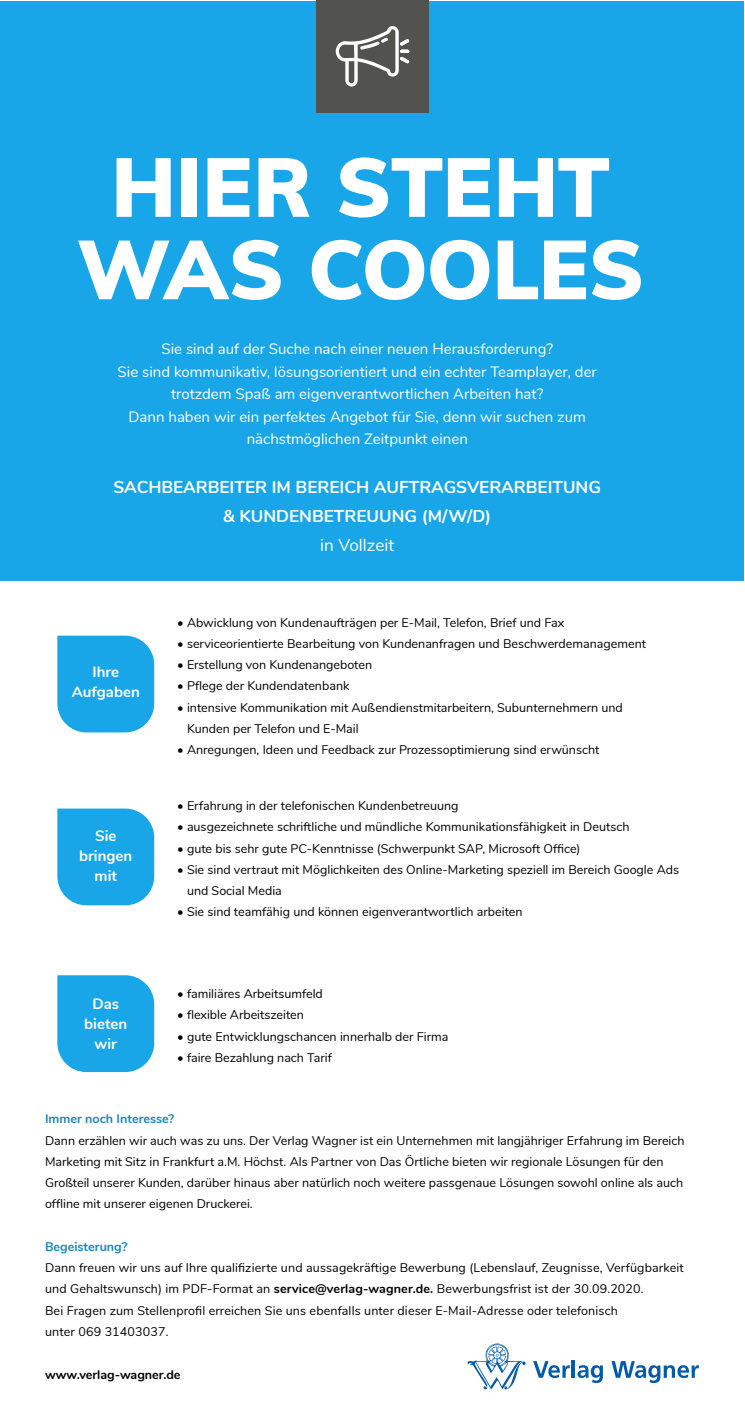
<style>
.page{position:relative;width:745px;height:1428px;background:#fff}
.page>*{position:absolute;margin:0;border:0;box-sizing:border-box;transform-origin:0 0}
.t1{font:900 82.38px/82.4px "Muli";letter-spacing:-.01em;color:#fff;text-align:center}
.t2{font:700 17.12px "Nunito";color:#fff}
.t3{font:17.12px "Nunito";color:#fff}
.t4{font:15px "Nunito";color:#fff}
.t5{font:700 15px/20px "Nunito";color:#fff;text-align:center}
.t6{font:12.5px/21.2px "Nunito";color:#000}
.t7{font:700 12.5px "Nunito";color:#1989bb}
.t8{font:700 12.5px "Nunito";color:#000}
.s1{font-weight:700}
</style>
<div class="page">
<div style="left:1px;top:1px;width:742px;height:579px;background:#19a6e8"></div>
<div style="left:316px;top:0;width:112px;height:112px;background:#52524f"></div>
<svg style="left:335px;top:26px;width:74px;height:61px"></svg>
<svg style="left:57px;top:635px;width:97px;height:97px;background:#27abe9"></svg>
<svg style="left:57px;top:808px;width:97px;height:97px;background:#27abe9"></svg>
<svg style="left:57px;top:975px;width:97px;height:97px;background:#27abe9"></svg>
<svg style="left:467px;top:1343px;width:58px;height:46px"></svg>
<svg style="left:533px;top:1361px;width:36px;height:16px"></svg>
<hr style="left:571px;top:1359px;width:3px;height:18px;background:#015aaa">
<svg style="left:577px;top:1365px;width:25px;height:17px"></svg>
<svg style="left:611px;top:1361px;width:87px;height:21px"></svg>
<p class="t1" style="left:77px;top:142px;width:568px">HIER STEHT<br>WAS COOLES</p>
<p class="t4" style="left:161px;top:338px;width:393px">Sie sind auf der Suche nach einer neuen Herausforderung?</p>
<p class="t4" style="left:118px;top:360px;width:480px">Sie sind kommunikativ, lösungsorientiert und ein echter Teamplayer, der</p>
<p class="t4" style="left:171px;top:383px;width:373px">trotzdem Spaß am eigenverantwortlichen Arbeiten hat?</p>
<p class="t4" style="left:128px;top:405px;width:459px">Dann haben wir ein perfektes Angebot für Sie, denn wir suchen zum</p>
<p class="t4" style="left:246px;top:428px;width:222px">nächstmöglichen Zeitpunkt einen</p>
<p class="t2" style="left:113px;top:474px;width:489px">SACHBEARBEITER IM BEREICH AUFTRAGSVERARBEITUNG</p>
<p class="t2" style="left:223px;top:503px;width:269px">&amp; KUNDENBETREUUNG (M/W/D)</p>
<p class="t3" style="left:320px;top:533px;width:75px">in Vollzeit</p>
<p class="t5" style="left:92px;top:660px;width:28px">Ihre</p>
<p class="t5" style="left:72px;top:680px;width:70px">Aufgaben</p>
<p class="t5" style="left:95px;top:825px;width:23px">Sie</p>
<p class="t5" style="left:79px;top:845px;width:55px">bringen mit</p>
<p class="t5" style="left:92px;top:993px;width:28px">Das</p>
<p class="t5" style="left:84px;top:1013px;width:44px">bieten wir</p>
<p class="t6" style="left:177px;top:611px;width:388px">• Abwicklung von Kundenaufträgen per E-Mail, Telefon, Brief und Fax</p>
<p class="t6" style="left:177px;top:632px;width:470px">• serviceorientierte Bearbeitung von Kundenanfragen und Beschwerdemanagement</p>
<p class="t6" style="left:177px;top:653px;width:196px">• Erstellung von Kundenangeboten</p>
<p class="t6" style="left:177px;top:674px;width:173px">• Pflege der Kundendatenbank</p>
<p class="t6" style="left:187px;top:696px;width:437px;text-indent:-10px">• intensive Kommunikation mit Außendienstmitarbeitern, Subunternehmern und<br>Kunden per Telefon und E-Mail</p>
<p class="t6" style="left:177px;top:738px;width:423px">• Anregungen, Ideen und Feedback zur Prozessoptimierung sind erwünscht</p>
<p class="t6" style="left:177px;top:794px;width:282px">• Erfahrung in der telefonischen Kundenbetreuung</p>
<p class="t6" style="left:177px;top:815px;width:453px">• ausgezeichnete schriftliche und mündliche Kommunikationsfähigkeit in Deutsch</p>
<p class="t6" style="left:177px;top:837px;width:404px">• gute bis sehr gute PC-Kenntnisse (Schwerpunkt SAP, Microsoft Office)</p>
<p class="t6" style="left:187px;top:858px;width:493px;text-indent:-10px">• Sie sind vertraut mit Möglichkeiten des Online-Marketing speziell im Bereich Google Ads und Social Media</p>
<p class="t6" style="left:177px;top:900px;width:347px">• Sie sind teamfähig und können eigenverantwortlich arbeiten</p>
<p class="t6" style="left:177px;top:982px;width:147px">• familiäres Arbeitsumfeld</p>
<p class="t6" style="left:177px;top:1003px;width:128px">• flexible Arbeitszeiten</p>
<p class="t6" style="left:177px;top:1024px;width:272px">• gute Entwicklungschancen innerhalb der Firma</p>
<p class="t6" style="left:177px;top:1046px;width:156px">• faire Bezahlung nach Tarif</p>
<p class="t7" style="left:45px;top:1109px;width:131px">Immer noch Interesse?</p>
<p class="t6" style="left:45px;top:1128px;width:640px">Dann erzählen wir auch was zu uns. Der Verlag Wagner ist ein Unternehmen mit langjähriger Erfahrung im Bereich Marketing mit Sitz in Frankfurt a.M. Höchst. Als Partner von Das Örtliche bieten wir regionale Lösungen für den Großteil unserer Kunden, darüber hinaus aber natürlich noch weitere passgenaue Lösungen sowohl online als auch offline mit unserer eigenen Druckerei.</p>
<p class="t7" style="left:45px;top:1237px;width:84px">Begeisterung?</p>
<p class="t6" style="left:45px;top:1256px;width:639px">Dann freuen wir uns auf Ihre qualifizierte und aussagekräftige Bewerbung (Lebenslauf, Zeugnisse, Verfügbarkeit</p>
<p class="t6" style="left:45px;top:1277px;width:599px">und Gehaltswunsch) im PDF-Format an <span class="s1">service@verlag-wagner.de.</span> Bewerbungsfrist ist der 30.09.2020.</p>
<p class="t6" style="left:45px;top:1298px;width:574px">Bei Fragen zum Stellenprofil erreichen Sie uns ebenfalls unter dieser E-Mail-Adresse oder telefonisch</p>
<p class="t6" style="left:45px;top:1320px;width:125px">unter 069 31403037.</p>
<p class="t8" style="left:45px;top:1364px;width:137px">www.verlag-wagner.de</p>
</div>
